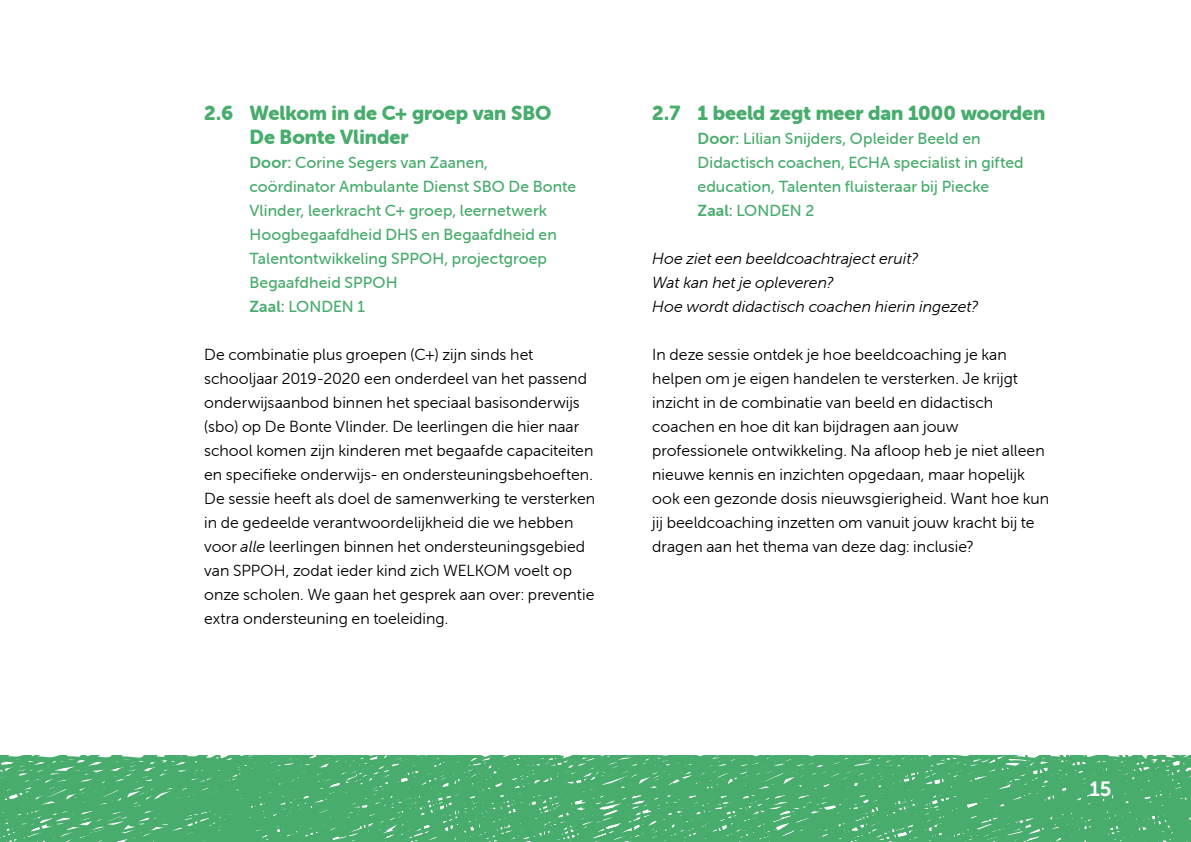
<style>
.page{position:relative;width:1191px;height:842px;background:#fff}
.page>*{position:absolute;margin:0;border:0;box-sizing:border-box;transform-origin:0 0}
.t1{font:20.6px "Museo Sans 700";color:#fff}
.t2{font:20px/24px "Museo Sans Rounded 900";letter-spacing:-.005em;color:#48ac6d}
.t3{font:16px/24px "Museo Sans Rounded 300";letter-spacing:.005em;color:#000}
.t4{font:16px/24px "Museo Sans Rounded 500";letter-spacing:.005em;color:#48ac6d}
.t5{font:italic 16px/24px "Museo Sans Rounded 300";letter-spacing:.005em;color:#000}
.s1{font-family:"Museo Sans Rounded 700"}
.s2{font-style:italic}
</style>
<div class="page">
<svg style="left:0;top:755px;width:1191px;height:87px"></svg>
<p class="t2" style="left:249px;top:101px;width:303px;text-indent:-45px">2.6 Welkom in de C+ groep van SBO<br>De Bonte Vlinder</p>
<p class="t4" style="left:249px;top:151px;width:328px"><span class="s1">Door:</span> Corine Segers van Zaanen, coördinator Ambulante Dienst SBO De Bonte Vlinder, leerkracht C+ groep, leernetwerk Hoogbegaafdheid DHS en Begaafdheid en Talentontwikkeling SPPOH, projectgroep Begaafdheid SPPOH<br><span class="s1">Zaal:</span> LONDEN 1</p>
<p class="t3" style="left:204px;top:343px;width:392px">De combinatie plus groepen (C+) zijn sinds het schooljaar 2019-2020 een onderdeel van het passend onderwijsaanbod binnen het speciaal basisonderwijs (sbo) op De Bonte Vlinder. De leerlingen die hier naar school komen zijn kinderen met begaafde capaciteiten en specifieke onderwijs- en ondersteuningsbehoeften.<br>De sessie heeft als doel de samenwerking te versterken in de gedeelde verantwoordelijkheid die we hebben voor <span class="s2">alle</span> leerlingen binnen het ondersteuningsgebied van SPPOH, zodat ieder kind zich WELKOM voelt op onze scholen. We gaan het gesprek aan over: preventie extra ondersteuning en toeleiding.</p>
<p class="t2" style="left:652px;top:101px;width:395px">2.7 1 beeld zegt meer dan 1000 woorden</p>
<p class="t4" style="left:697px;top:127px;width:328px"><span class="s1">Door:</span> Lilian Snijders, Opleider Beeld en Didactisch coachen, ECHA specialist in gifted education, Talenten fluisteraar bij Piecke <span class="s1">Zaal:</span> LONDEN 2</p>
<p class="t5" style="left:652px;top:247px;width:327px">Hoe ziet een beeldcoachtraject eruit?<br>Wat kan het je opleveren?<br>Hoe wordt didactisch coachen hierin ingezet?</p>
<p class="t3" style="left:652px;top:343px;width:398px">In deze sessie ontdek je hoe beeldcoaching je kan helpen om je eigen handelen te versterken. Je krijgt inzicht in de combinatie van beeld en didactisch coachen en hoe dit kan bijdragen aan jouw professionele ontwikkeling. Na afloop heb je niet alleen nieuwe kennis en inzichten opgedaan, maar hopelijk ook een gezonde dosis nieuwsgierigheid. Want hoe kun jij beeldcoaching inzetten om vanuit jouw kracht bij te dragen aan het thema van deze dag: inclusie?</p>
<p class="t1" style="left:1089px;top:778px;width:24px">15</p>
</div>
